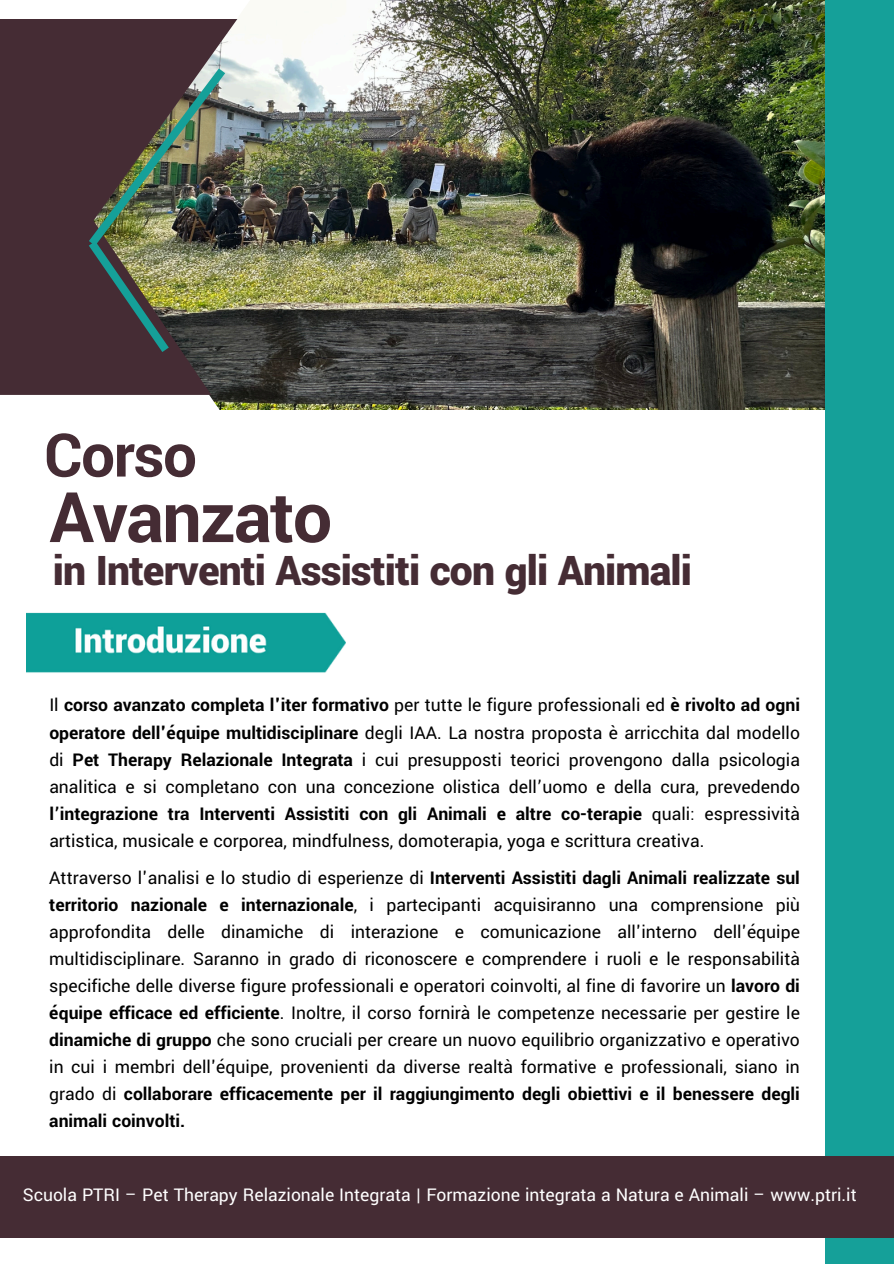
<style>
.page{position:relative;width:894px;height:1264px;background:#fff}
.page>*{position:absolute;margin:0;border:0;box-sizing:border-box;transform-origin:0 0}
.t1{font:700 77.4px "Yantramanav";letter-spacing:-.02em;color:#452c34}
.t2{font:700 66.75px "Yantramanav";letter-spacing:-.02em;color:#452c34}
.t3{font:900 45.45px "Yantramanav";letter-spacing:-.02em;color:#452c34}
.t4{font:19.5px/27px "Yantramanav";color:#000;text-align:justify}
.t5{font:19.5px "Yantramanav";color:#fff}
.s1{font-weight:700}
</style>
<div class="page">
<img style="left:225px;top:0;width:600px;height:409px">
<div style="left:825px;top:0;width:68px;height:1263px;background:#15a099"></div>
<div style="left:0;top:1156px;width:893px;height:81px;background:#452c34"></div>
<img style="left:26px;top:612px;width:320px;height:61px">
<svg style="left:209px;top:361px;width:16px;height:49px"></svg>
<img style="left:225px;top:0;width:31px;height:250px">
<div style="left:0;top:160px;width:211px;height:235px;background:#452c34"></div>
<div style="left:0;top:19px;width:237px;height:259px;background:#452c34"></div>
<img style="left:89px;top:60px;width:144px;height:301px">
<p class="t2" style="left:44px;top:414px;width:154px">Corso</p>
<h2 class="t1" style="left:49px;top:469px;width:284px">Avanzato</h2>
<h1 class="t3" style="left:53px;top:542px;width:640px">in Interventi Assistiti con gli Animali</h1>
<p class="t4" style="left:49px;top:692px;width:752px">Il <span class="s1">corso avanzato completa l'iter formativo</span> per tutte le figure professionali ed <span class="s1">è rivolto ad ogni operatore dell'équipe multidisciplinare</span> degli IAA. La nostra proposta è arricchita dal modello di <span class="s1">Pet Therapy Relazionale Integrata</span> i cui presupposti teorici provengono dalla psicologia analitica e si completano con una concezione olistica dell’uomo e della cura, prevedendo <span class="s1">l’integrazione tra Interventi Assistiti con gli Animali e altre co-terapie</span> quali: espressività artistica, musicale e corporea, mindfulness, domoterapia, yoga e scrittura creativa.</p>
<h3 class="t4" style="left:49px;top:864px;width:752px">Attraverso l'analisi e lo studio di esperienze di <span class="s1">Interventi Assistiti dagli Animali realizzate sul territorio nazionale e internazionale</span>, i partecipanti acquisiranno una comprensione più approfondita delle dinamiche di interazione e comunicazione all'interno dell'équipe multidisciplinare. Saranno in grado di riconoscere e comprendere i ruoli e le responsabilità specifiche delle diverse figure professionali e operatori coinvolti, al fine di favorire un <span class="s1">lavoro di équipe efficace ed efficiente</span>. Inoltre, il corso fornirà le competenze necessarie per gestire le <span class="s1">dinamiche di gruppo</span> che sono cruciali per creare un nuovo equilibrio organizzativo e operativo in cui i membri dell'équipe, provenienti da diverse realtà formative e professionali, siano in grado di <span class="s1">collaborare efficacemente per il raggiungimento degli obiettivi e il benessere degli animali coinvolti.</span></h3>
<p class="t5" style="left:23px;top:1183px;width:835px">Scuola PTRI – Pet Therapy Relazionale Integrata | Formazione integrata a Natura e Animali – www.ptri.it</p>
</div>
